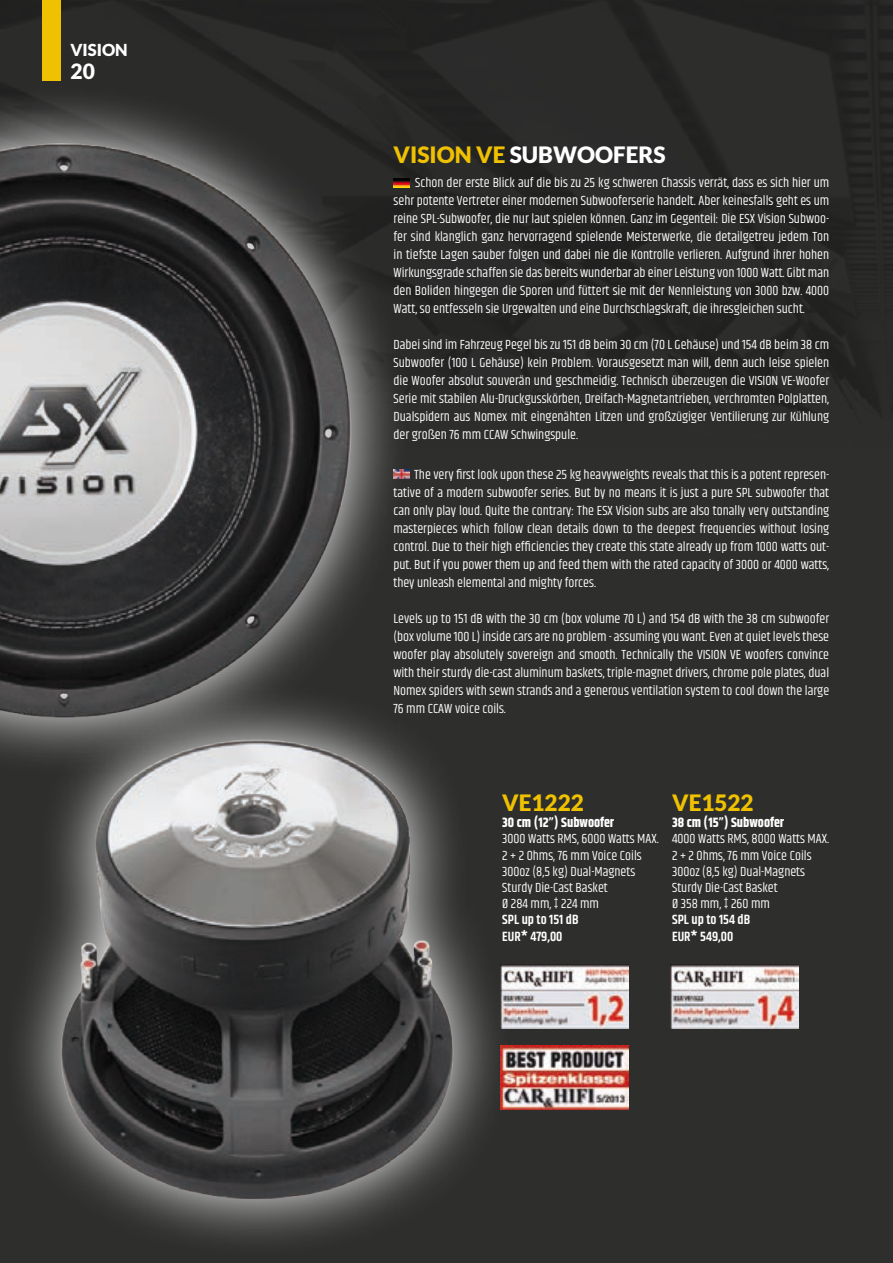
<style>
.page{position:relative;width:893px;height:1263px;background:#fff}
.page>*{position:absolute;margin:0;border:0;box-sizing:border-box;transform-origin:0 0}
.t1{font:900 22.5px "Lato";color:#fff}
.t2{font:900 22.5px "Lato";color:#efc100}
.t3{font:900 21px "Lato";color:#fff}
.t4{font:900 16.5px "Lato";color:#fff}
.t5{font:13.5px/18px "Khand";color:#fff;text-align:justify}
.t6{font:600 13.5px/16.2px "Khand";color:#fff}
.t7{font:700 13.5px "Khand";color:#fff}
.s1{color:#efc100}
</style>
<div class="page">
<div style="left:0;top:0;width:893px;height:1263px;background:linear-gradient(to right,#292926,#2c2c2c)"></div>
<hr style="left:892px;top:0;width:1px;height:1263px;background:#fff">
<div style="left:43px;top:0;width:18px;height:81px;background:#efc100"></div>
<svg style="left:0;top:84px;width:409px;height:692px;background:#2f2f2e"></svg>
<img style="left:0;top:110px;width:364px;height:619px">
<img style="left:394px;top:178px;width:15px;height:9px">
<img style="left:393px;top:469px;width:16px;height:10px">
<img style="left:511px;top:1045px;width:117px;height:64px">
<img style="left:511px;top:965px;width:117px;height:64px">
<img style="left:671px;top:965px;width:127px;height:64px">
<svg style="left:4px;top:682px;width:507px;height:575px;background:#3c3c3b"></svg>
<img style="left:49px;top:738px;width:420px;height:474px">
<p class="t4" style="left:70px;top:40px;width:59px">VISION</p>
<h2 class="t3" style="left:71px;top:59px;width:26px">20</h2>
<h1 class="t1" style="left:394px;top:141px;width:273px"><span class="s1">VISION VE</span> SUBWOOFERS</h1>
<p class="t5" style="left:394px;top:175px;width:437px;text-indent:22px">Schon der erste Blick auf die bis zu 25 kg schweren Chassis verrät, dass es sich hier um sehr potente Vertreter einer modernen Subwooferserie handelt. Aber keinesfalls geht es um reine SPL-Subwoofer, die nur laut spielen können. Ganz im Gegenteil: Die ESX Vision Subwoo&shy;fer sind klanglich ganz hervorragend spielende Meisterwerke, die detailgetreu jedem Ton in tiefste Lagen sauber folgen und dabei nie die Kontrolle verlieren. Aufgrund ihrer hohen Wirkungsgrade schaffen sie das bereits wunderbar ab einer Leistung von 1000 Watt. Gibt man den Boliden hingegen die Sporen und füttert sie mit der Nennleistung von 3000 bzw. 4000<br>Watt, so entfesseln sie Urgewalten und eine Durchschlagskraft, die ihresgleichen sucht.</p>
<p class="t5" style="left:394px;top:337px;width:437px">Dabei sind im Fahrzeug Pegel bis zu 151 dB beim 30 cm (70 L Gehäuse) und 154 dB beim 38 cm Subwoofer (100 L Gehäuse) kein Problem. Vorausgesetzt man will, denn auch leise spielen die Woofer absolut souverän und geschmeidig. Technisch überzeugen die VISION VE-Woofer Serie mit stabilen Alu-Druckgusskörben, Dreifach-Magnetantrieben, verchromten Polplatten, Dualspidern aus Nomex mit eingenähten Litzen und großzügiger Ventilierung zur Kühlung der großen 76 mm CCAW Schwingspule.</p>
<p class="t5" style="left:393px;top:466px;width:437px;text-indent:21px">The very first look upon these 25 kg heavyweights reveals that this is a potent represen&shy;tative of a modern subwoofer series. But by no means it is just a pure SPL subwoofer that can only play loud. Quite the contrary: The ESX Vision subs are also tonally very outstanding masterpieces which follow clean details down to the deepest frequencies without losing control. Due to their high efficiencies they create this state already up from 1000 watts out&shy;put. But if you power them up and feed them with the rated capacity of 3000 or 4000 watts, they unleash elemental and mighty forces.</p>
<p class="t5" style="left:393px;top:610px;width:437px">Levels up to 151 dB with the 30 cm (box volume 70 L) and 154 dB with the 38 cm subwoofer (box volume 100 L) inside cars are no problem - assuming you want. Even at quiet levels these woofer play absolutely sovereign and smooth. Technically the VISION VE woofers convince with their sturdy die-cast aluminum baskets, triple-magnet drivers, chrome pole plates, dual Nomex spiders with sewn strands and a generous ventilation system to cool down the large 76 mm CCAW voice coils.</p>
<h1 class="t2" style="left:502px;top:789px;width:83px">VE1222</h1>
<p class="t7" style="left:502px;top:813px;width:114px">30 cm (12”) Subwoofer</p>
<p class="t5" style="left:502px;top:831px;width:158px;line-height:16.2px;text-align:left">3000 Watts RMS, 6000 Watts MAX.<br>2 + 2 Ohms, 76 mm Voice Coils<br>300oz (8,5 kg) Dual-Magnets<br>Sturdy Die-Cast Basket<br>Ø 284 mm, ‡ 224 mm</p>
<p class="t6" style="left:502px;top:912px;width:78px">SPL up to 151 dB<br>EUR* 479,00</p>
<h1 class="t2" style="left:672px;top:789px;width:83px">VE1522</h1>
<p class="t7" style="left:672px;top:813px;width:114px">38 cm (15”) Subwoofer</p>
<p class="t5" style="left:672px;top:831px;width:158px;line-height:16.2px;text-align:left">4000 Watts RMS, 8000 Watts MAX.<br>2 + 2 Ohms, 76 mm Voice Coils<br>300oz (8,5 kg) Dual-Magnets<br>Sturdy Die-Cast Basket<br>Ø 358 mm, ‡ 260 mm</p>
<p class="t6" style="left:672px;top:912px;width:80px">SPL up to 154 dB<br>EUR* 549,00</p>
</div>
